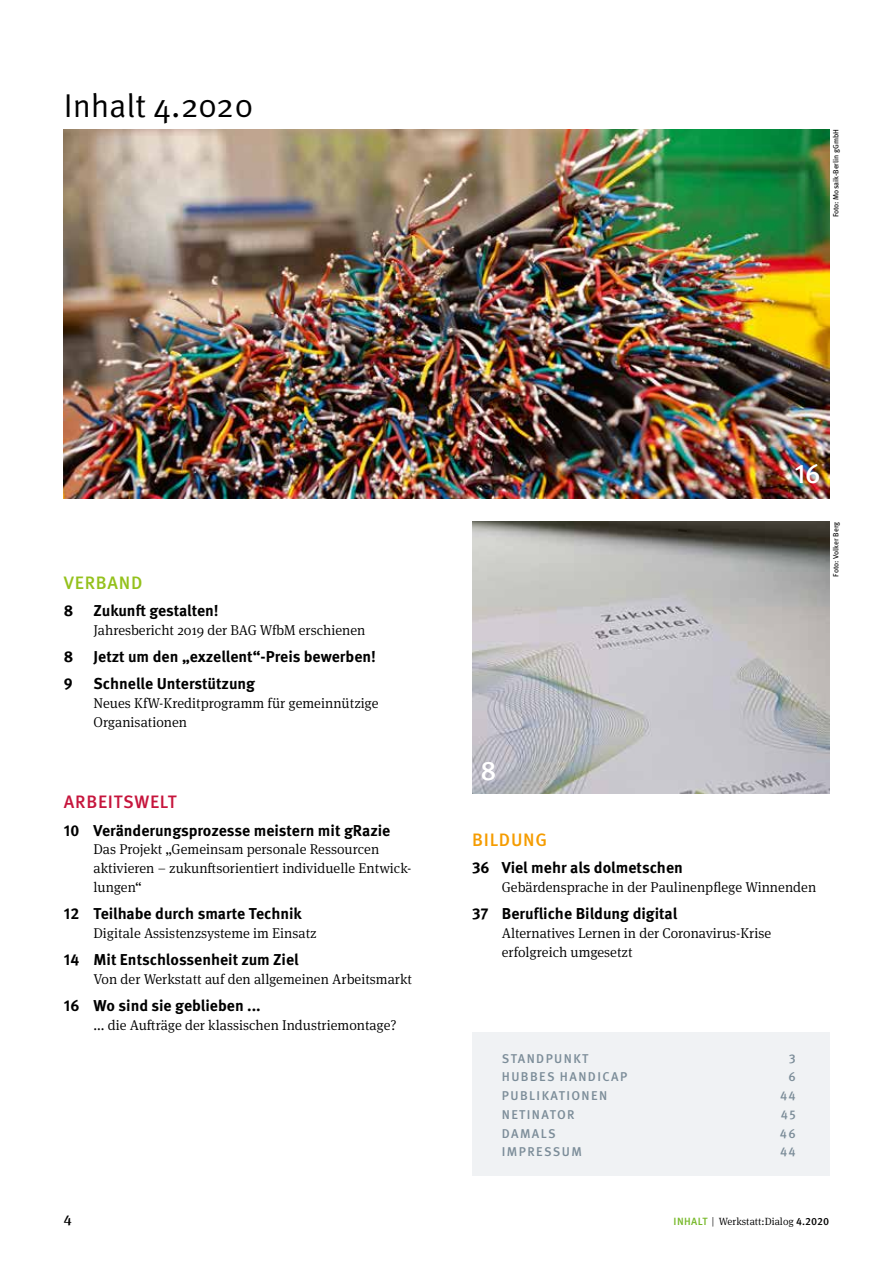
<style>
.page{position:relative;width:893px;height:1263px;background:#fff}
.page>*{position:absolute;margin:0;border:0;box-sizing:border-box;transform-origin:0 0}
.t1{font:33px "Meta OT Norm";letter-spacing:-.005em;color:#000}
.t2{font:500 27px "Meta OT";color:#fff}
.t3{font:500 18px "Meta OT";letter-spacing:.04em;color:#c6153c}
.t4{font:500 18px "Meta OT";letter-spacing:.04em;color:#f59c00}
.t5{font:500 18px "Meta OT";letter-spacing:.04em;color:#94c11c}
.t6{font:700 15.75px "Meta OT";color:#000}
.t7{font:300 14.25px/18.8px "Meta Serif OT";color:#000}
.t8{font:500 14.25px "Meta Serif OT";color:#000}
.t9{font:500 12.75px "Meta OT";letter-spacing:.11em;color:#7c8d99}
.t10{font:300 10.5px "Meta Serif OT";color:#000}
.t11{font:7.5px "Meta OT";color:#000}
.s1{font-family:"Meta OT";font-weight:500;color:#76b828}
.s2{font-family:"Meta OT";font-weight:500}
</style>
<div class="page">
<div style="left:472px;top:1032px;width:357px;height:143px;background:#f0f2f4"></div>
<img style="left:64px;top:129px;width:765px;height:370px">
<img style="left:472px;top:522px;width:357px;height:272px">
<h1 class="t1" style="left:64px;top:86px;width:191px">Inhalt 4.2020</h1>
<p class="t11" style="left:831px;top:217px;width:90px;rotate:-90deg">Foto: Mosaik-Berlin gGmbH</p>
<p class="t5" style="left:64px;top:571px;width:80px">VERBAND</p>
<p class="t6" style="left:64px;top:600px;width:11px">8</p>
<p class="t6" style="left:94px;top:600px;width:127px">Zukunft gestalten!</p>
<p class="t7" style="left:94px;top:620px;width:273px">Jahresbericht 2019 der BAG WfbM erschienen</p>
<p class="t6" style="left:64px;top:646px;width:11px">8</p>
<p class="t6" style="left:94px;top:646px;width:284px">Jetzt um den „exzellent“-Preis bewerben!</p>
<p class="t6" style="left:64px;top:674px;width:10px">9</p>
<p class="t6" style="left:94px;top:674px;width:163px">Schnelle Unterstützung</p>
<p class="t7" style="left:94px;top:694px;width:286px">Neues KfW-Kreditprogramm für gemeinnützige<br>Organisationen</p>
<p class="t3" style="left:64px;top:791px;width:114px">ARBEITSWELT</p>
<p class="t6" style="left:64px;top:820px;width:328px">10 Veränderungsprozesse meistern mit gRazie</p>
<p class="t7" style="left:94px;top:840px;width:319px">Das Projekt „Gemeinsam personale Ressourcen aktivieren – zukunftsorientiert individuelle Entwick&shy;lungen“</p>
<p class="t6" style="left:64px;top:904px;width:240px">12 Teilhabe durch smarte Technik</p>
<p class="t7" style="left:94px;top:924px;width:225px">Digitale Assistenzsysteme im Einsatz</p>
<p class="t6" style="left:64px;top:950px;width:237px">14 Mit Entschlossenheit zum Ziel</p>
<p class="t7" style="left:94px;top:970px;width:320px">Von der Werkstatt auf den allgemeinen Arbeitsmarkt</p>
<p class="t6" style="left:64px;top:996px;width:198px">16 Wo sind sie geblieben ...</p>
<p class="t7" style="left:94px;top:1016px;width:305px">... die Aufträge der klassischen Industriemontage?</p>
<h2 class="t2" style="left:794px;top:457px;width:28px">16</h2>
<p class="t11" style="left:831px;top:576px;width:56px;rotate:-90deg">Foto: Volker Berg</p>
<h2 class="t2" style="left:480px;top:754px;width:18px">8</h2>
<p class="t4" style="left:472px;top:829px;width:77px">BILDUNG</p>
<p class="t6" style="left:472px;top:858px;width:212px">36 Viel mehr als dolmetschen</p>
<p class="t7" style="left:502px;top:878px;width:316px">Gebärdensprache in der Paulinenpflege Winnenden</p>
<p class="t6" style="left:472px;top:904px;width:207px">37 Berufliche Bildung digital</p>
<p class="t7" style="left:502px;top:924px;width:271px">Alternatives Lernen in der Coronavirus-Krise erfolgreich umgesetzt</p>
<p class="t9" style="left:502px;top:1050px;width:88px">STANDPUNKT</p>
<p class="t9" style="left:789px;top:1050px;width:9px">3</p>
<p class="t9" style="left:502px;top:1069px;width:127px">HUBBES HANDICAP</p>
<p class="t9" style="left:788px;top:1069px;width:9px">6</p>
<p class="t9" style="left:502px;top:1088px;width:107px">PUBLIKATIONEN</p>
<p class="t9" style="left:780px;top:1088px;width:17px">44</p>
<p class="t9" style="left:502px;top:1106px;width:74px">NETINATOR</p>
<p class="t9" style="left:781px;top:1106px;width:16px">45</p>
<p class="t9" style="left:502px;top:1125px;width:56px">DAMALS</p>
<p class="t9" style="left:780px;top:1125px;width:17px">46</p>
<p class="t9" style="left:502px;top:1144px;width:82px">IMPRESSUM</p>
<p class="t9" style="left:780px;top:1144px;width:17px">44</p>
<p class="t8" style="left:64px;top:1211px;width:10px">4</p>
<p class="t10" style="left:674px;top:1215px;width:157px"><span class="s1">INHALT</span> | Werkstatt:Dialog <span class="s2">4.2020</span></p>
</div>
